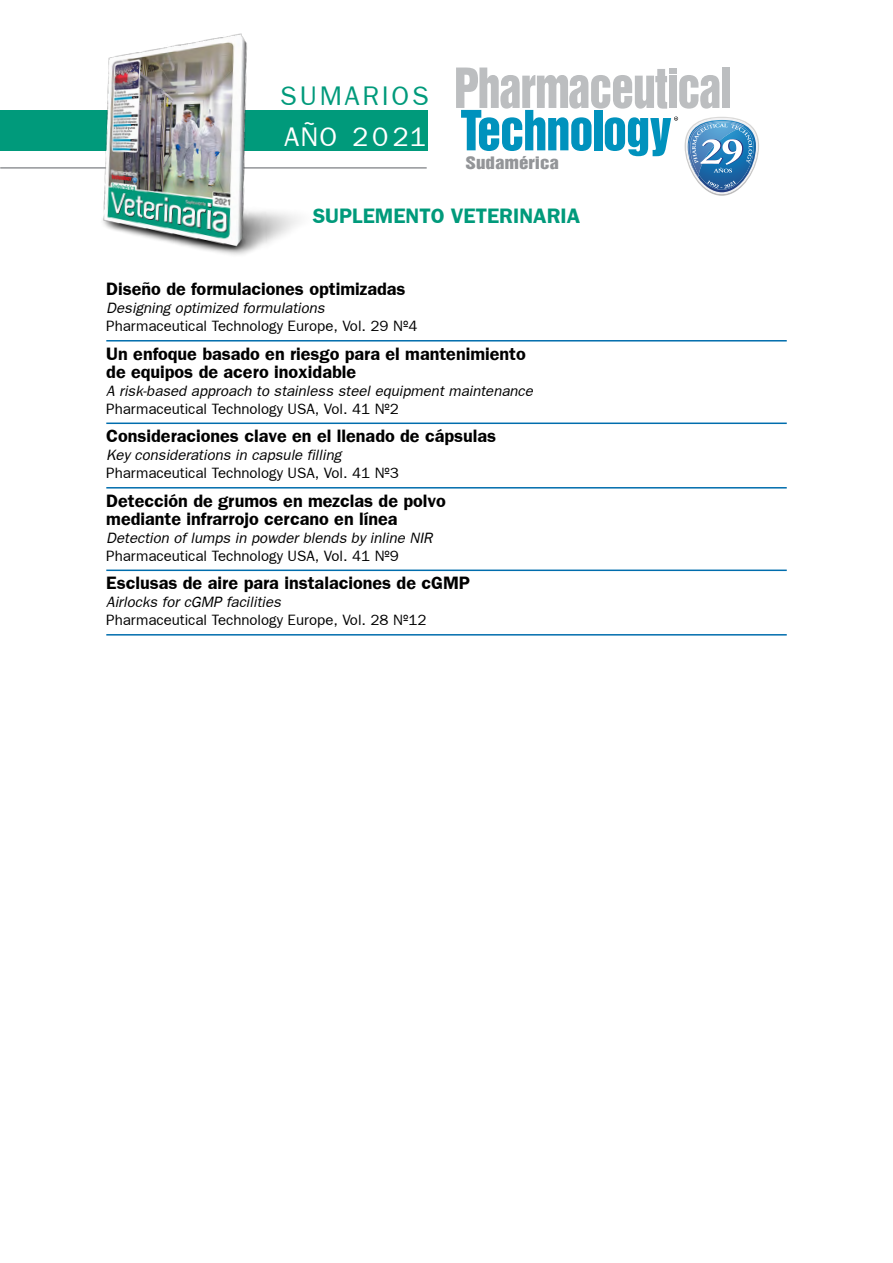
<style>
.page{position:relative;width:893px;height:1263px;background:#fff}
.page>*{position:absolute;margin:0;border:0;box-sizing:border-box;transform-origin:0 0}
.t1{font:27px "Frankfurt Gothic Plain";letter-spacing:.1em;color:#009a7b}
.t2{font:27px "Frankfurt Gothic Plain";letter-spacing:.095em;color:#fff}
.t3{font:700 21px "Frankfurt Gothic";color:#009a7b}
.t4{font:700 18px/18px "Frankfurt Gothic";color:#000}
.t5{font:15.75px "Switzerland Inserat Plain";color:#939598;scale:1.2 1}
.t6{font:15px "Frankfurt Gothic Plain";color:#000}
.t7{font:italic 15px "Frankfurt Gothic";color:#000}
</style>
<div class="page">
<div style="left:0;top:110px;width:427px;height:41px;background:#009a7b"></div>
<hr style="left:0;top:167px;width:427px;height:2px;background:#939598">
<svg style="left:456px;top:68px;width:303px;height:128px"></svg>
<hr style="left:106px;top:340px;width:681px;height:1px;background:#006dad">
<hr style="left:106px;top:422px;width:681px;height:2px;background:#006dad">
<hr style="left:106px;top:487px;width:681px;height:1px;background:#006dad">
<hr style="left:106px;top:569px;width:681px;height:2px;background:#006dad">
<hr style="left:106px;top:634px;width:681px;height:1px;background:#006dad">
<img style="left:75px;top:33px;width:257px;height:222px">
<h1 class="t1" style="left:280px;top:80px;width:148px">Sumarios</h1>
<h1 class="t2" style="left:284px;top:122px;width:143px">AÑO 2021</h1>
<p class="t5" style="left:466px;top:153px;width:79px">Sudamérica</p>
<p class="t3" style="left:313px;top:203px;width:269px">SUPLEMENTO VETERINARIA</p>
<p class="t4" style="left:106px;top:279px;width:301px">Diseño de formulaciones optimizadas</p>
<p class="t7" style="left:106px;top:299px;width:220px">Designing optimized formulations</p>
<p class="t6" style="left:106px;top:317px;width:313px">Pharmaceutical Technology Europe, Vol. 29 Nº4</p>
<p class="t4" style="left:106px;top:344px;width:421px">Un enfoque basado en riesgo para el mantenimiento de equipos de acero inoxidable</p>
<p class="t7" style="left:106px;top:382px;width:428px">A risk-based approach to stainless steel equipment maintenance</p>
<p class="t6" style="left:106px;top:400px;width:294px">Pharmaceutical Technology USA, Vol. 41 Nº2</p>
<p class="t4" style="left:106px;top:426px;width:391px">Consideraciones clave en el llenado de cápsulas</p>
<p class="t7" style="left:106px;top:446px;width:237px">Key considerations in capsule filling</p>
<p class="t6" style="left:106px;top:464px;width:294px">Pharmaceutical Technology USA, Vol. 41 Nº3</p>
<p class="t4" style="left:106px;top:491px;width:341px">Detección de grumos en mezclas de polvo mediante infrarrojo cercano en línea</p>
<p class="t7" style="left:106px;top:529px;width:328px">Detection of lumps in powder blends by inline NIR</p>
<p class="t6" style="left:106px;top:547px;width:294px">Pharmaceutical Technology USA, Vol. 41 Nº9</p>
<p class="t4" style="left:106px;top:573px;width:365px">Esclusas de aire para instalaciones de cGMP</p>
<p class="t7" style="left:106px;top:593px;width:176px">Airlocks for cGMP facilities</p>
<p class="t6" style="left:106px;top:611px;width:322px">Pharmaceutical Technology Europe, Vol. 28 Nº12</p>
</div>
